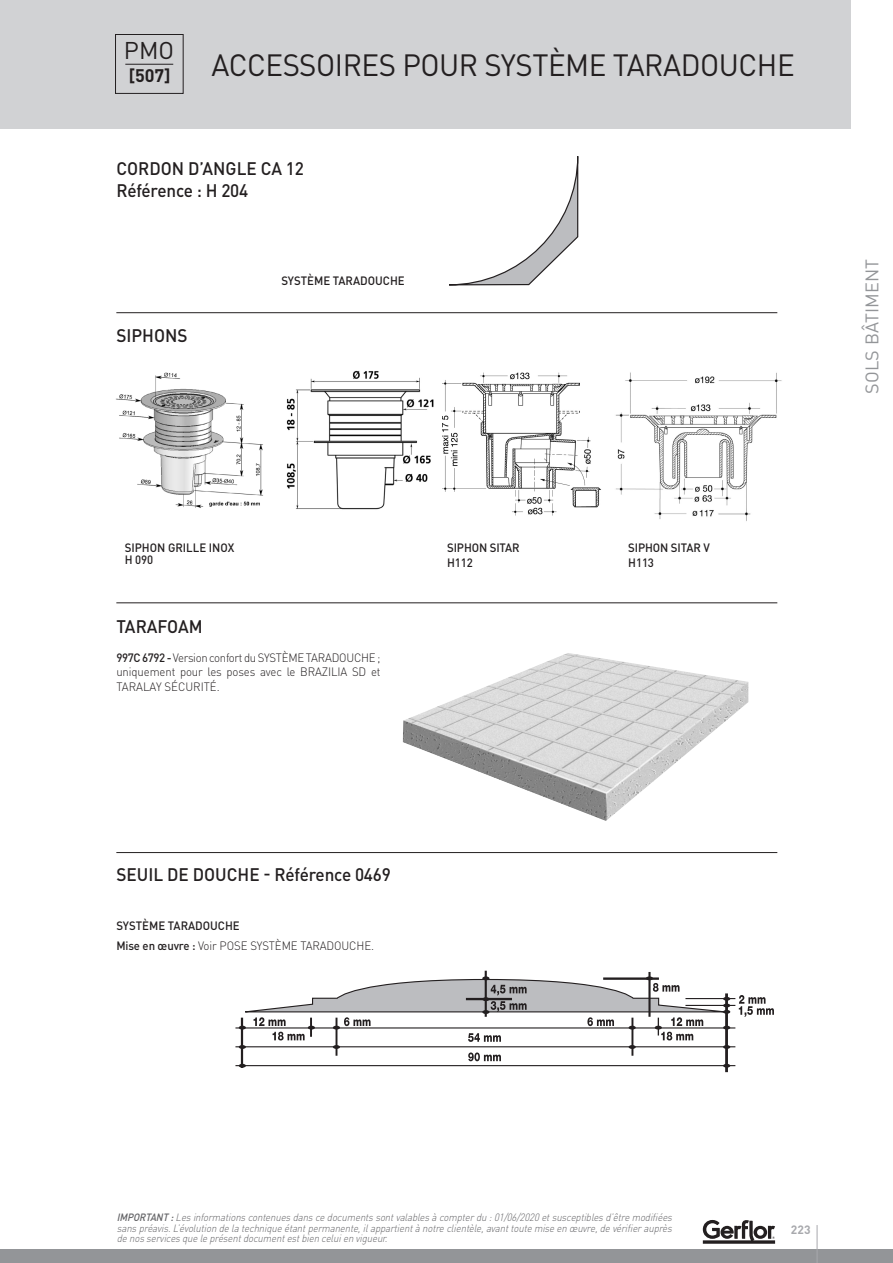
<style>
.page{position:relative;width:893px;height:1263px;background:#fff}
.page>*{position:absolute;margin:0;border:0;box-sizing:border-box;transform-origin:0 0}
.t1{font:30.45px "DIN Pro";letter-spacing:-.015em;color:#231f20}
.t2{font:24px "DIN Pro";color:#231f20}
.t3{font:500 18px/21.6px "DIN Pro";color:#231f20;scale:.95 1}
.t4{font:18px "DIN Pro";letter-spacing:.01em;color:#939598}
.t5{font:700 18px "DIN Pro";color:#231f20}
.t6{font:500 12px/14.4px "DIN Pro";color:#231f20;scale:.95 1}
.t7{font:300 12px/14.4px "DIN Pro";letter-spacing:-.01em;color:#231f20;text-align:justify;scale:.95 1}
.t8{font:700 12px "DIN Pro";color:#a8a9ad}
.t9{font:italic 300 10.5px/10.5px "DIN Pro";color:#636366;text-align:justify;scale:.91 1}
.s1{font-size:17.25px}
.s2{font-weight:500}
.s3{font-weight:300}
</style>
<div class="page">
<div style="left:0;top:0;width:850px;height:129px;background:#d1d2d4"></div>
<hr style="left:125px;top:64px;width:48px;height:1px;background:#231f20">
<div style="left:115px;top:34px;width:69px;height:60px;border:1px solid #231f20"></div>
<svg style="left:449px;top:156px;width:129px;height:129px"></svg>
<img style="left:442px;top:372px;width:159px;height:144px">
<img style="left:615px;top:372px;width:167px;height:149px">
<hr style="left:725px;top:993px;width:3px;height:79px;background:#231f20">
<hr style="left:648px;top:972px;width:3px;height:45px;background:#231f20">
<hr style="left:485px;top:971px;width:2px;height:46px;background:#231f20">
<svg style="left:239px;top:976px;width:535px;height:92px"></svg>
<hr style="left:466px;top:998px;width:46px;height:2px;background:#231f20">
<hr style="left:235px;top:1027px;width:500px;height:1px;background:#231f20">
<hr style="left:685px;top:998px;width:50px;height:1px;background:#231f20">
<hr style="left:685px;top:1005px;width:50px;height:1px;background:#231f20">
<hr style="left:235px;top:1046px;width:500px;height:1px;background:#231f20">
<hr style="left:235px;top:1065px;width:500px;height:1px;background:#231f20">
<img style="left:403px;top:653px;width:345px;height:168px">
<hr style="left:116px;top:312px;width:661px;height:1px;background:#231f20">
<hr style="left:116px;top:602px;width:661px;height:1px;background:#231f20">
<hr style="left:116px;top:852px;width:661px;height:1px;background:#231f20">
<img style="left:116px;top:372px;width:147px;height:136px">
<img style="left:286px;top:370px;width:148px;height:140px">
<div style="left:0;top:1250px;width:893px;height:13px;background:#939598"></div>
<svg style="left:703px;top:1220px;width:72px;height:24px"></svg>
<hr style="left:817px;top:1225px;width:1px;height:38px;background:#a8a9ad">
<h2 class="t2" style="left:124px;top:34px;width:52px">PMO</h2>
<h3 class="t5" style="left:129px;top:64px;width:43px"><span class="s1">[</span>507<span class="s1">]</span></h3>
<h1 class="t1" style="left:212px;top:45px;width:585px">ACCESSOIRES POUR SYSTÈME TARADOUCHE</h1>
<h3 class="t3" style="left:116px;top:157px;width:199px">CORDON D’ANGLE CA 12<br>Référence : H 204</h3>
<h3 class="t3" style="left:116px;top:324px;width:76px">SIPHONS</h3>
<p class="t6" style="left:281px;top:273px;width:131px">SYSTÈME TARADOUCHE</p>
<p class="t6" style="left:125px;top:541px;width:117px;line-height:12px">SIPHON GRILLE INOX<br>H 090</p>
<h3 class="t3" style="left:116px;top:615px;width:92px">TARAFOAM</h3>
<p class="t7" style="left:116px;top:650px;width:280px"><span class="s2">997C 6792 -</span> Version confort du SYSTÈME TARADOUCHE ; uniquement pour les poses avec le BRAZILIA SD et TARALAY SÉCURITÉ.</p>
<p class="t6" style="left:447px;top:540px;width:78px">SIPHON SITAR<br>H112</p>
<p class="t6" style="left:628px;top:540px;width:87px">SIPHON SITAR V<br>H113</p>
<h3 class="t4" style="left:860px;top:394px;width:137px;rotate:-90deg">SOLS BÂTIMENT</h3>
<h3 class="t3" style="left:116px;top:863px;width:290px">SEUIL DE DOUCHE - Référence 0469</h3>
<p class="t6" style="left:116px;top:915px;width:273px;line-height:19.5px">SYSTÈME TARADOUCHE<br>Mise en œuvre : <span class="s3">Voir POSE SYSTÈME TARADOUCHE.</span></p>
<p class="t9" style="left:117px;top:1211px;width:615px"><span class="s2">IMPORTANT:</span> Lesinformationscontenuesdanscedocumentssontvalablesàcompterdu:01/06/2020etsusceptiblesd’êtremodifiées sanspréavis.L’évolutiondelatechniqueétantpermanente,ilappartientànotreclientèle,avanttoutemiseenœuvre,devérifierauprès denosservicesqueleprésentdocumentestbienceluienvigueur.</p>
<p class="t8" style="left:791px;top:1222px;width:21px">223</p>
</div>
